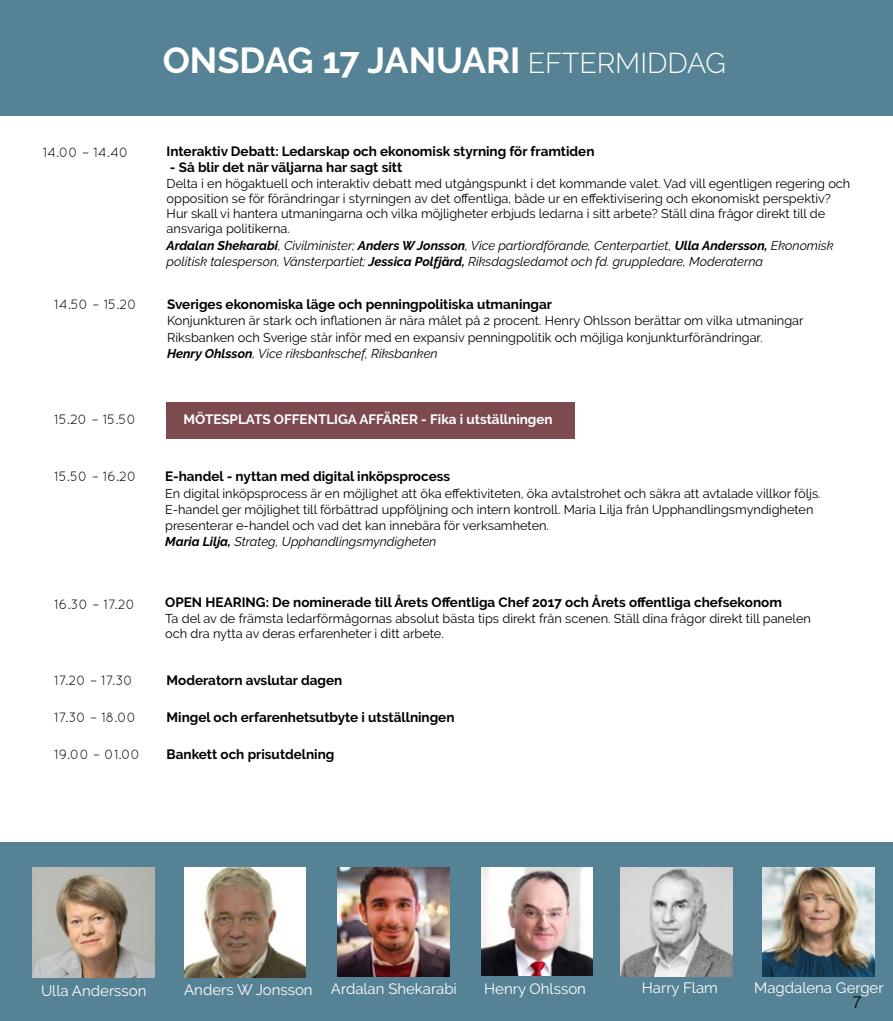
<style>
.page{position:relative;width:893px;height:1021px;background:#fff}
.page>*{position:absolute;margin:0;border:0;box-sizing:border-box;transform-origin:0 0}
.t1{font:700 36px "Raleway";color:#fff}
.t2{font:300 16.5px "Helvetica";color:#000}
.t3{font:15px "Raleway";color:#fff}
.t4{font:700 13.5px "Raleway";color:#000}
.t5{font:13.5px "Quicksand";color:#000}
.t6{font:700 13.5px "Raleway";color:#fff}
.t7{font:12.75px/15.6px "Raleway";color:#000}
.s1{font-weight:300;font-size:28.5px}
.s2{font-weight:700;font-style:italic}
.s3{font-style:italic}
</style>
<div class="page">
<div style="left:0;top:0;width:893px;height:116px;background:#558294"></div>
<div style="left:167px;top:402px;width:408px;height:36px;background:#7d4a50"></div>
<div style="left:0;top:842px;width:893px;height:178px;background:#558294"></div>
<img style="left:337px;top:867px;width:112px;height:109px">
<img style="left:184px;top:867px;width:122px;height:110px">
<img style="left:33px;top:867px;width:121px;height:110px">
<img style="left:481px;top:867px;width:112px;height:108px">
<img style="left:762px;top:867px;width:112px;height:109px">
<img style="left:621px;top:867px;width:111px;height:109px">
<h1 class="t1" style="left:163px;top:40px;width:565px">ONSDAG 17 JANUARI <span class="s1">EFTERMIDDAG</span></h1>
<p class="t5" style="left:43px;top:144px;width:87px">14.00 – 14.40</p>
<p class="t4" style="left:167px;top:143px;width:429px">Interaktiv Debatt: Ledarskap och ekonomisk styrning för framtiden</p>
<p class="t4" style="left:170px;top:160px;width:234px">- Så blir det när väljarna har sagt sitt</p>
<p class="t7" style="left:167px;top:175px;width:685px">Delta i en högaktuell och interaktiv debatt med utgångspunkt i det kommande valet. Vad vill egentligen regering och opposition se för förändringar i styrningen av det offentliga, både ur en effektivisering och ekonomiskt perspektiv?<br>Hur skall vi hantera utmaningarna och vilka möjligheter erbjuds ledarna i sitt arbete? Ställ dina frågor direkt till de ansvariga politikerna.<br><span class="s2">Ardalan Shekarabi</span><span class="s3">, Civilminister;</span> <span class="s2">Anders W Jonsson</span><span class="s3">, Vice partiordförande, Centerpartiet,</span> <span class="s2">Ulla Andersson,</span> <span class="s3">Ekonomisk politisk talesperson, Vänsterpartiet;</span> <span class="s2">Jessica Polfjärd,</span> <span class="s3">Riksdagsledamot och fd. gruppledare, Moderaterna</span></p>
<p class="t5" style="left:54px;top:296px;width:84px">14.50 – 15.20</p>
<p class="t4" style="left:167px;top:296px;width:387px">Sveriges ekonomiska läge och penningpolitiska utmaningar</p>
<p class="t7" style="left:167px;top:312px;width:638px;line-height:16.5px">Konjunkturen är stark och inflationen är nära målet på 2 procent. Henry Ohlsson berättar om vilka utmaningar<br>Riksbanken och Sverige står inför med en expansiv penningpolitik och möjliga konjunkturförändringar.<br><span class="s2">Henry Ohlsson</span><span class="s3">, Vice riksbankschef, Riksbanken</span></p>
<p class="t5" style="left:54px;top:412px;width:84px">15.20 – 15.50</p>
<p class="t6" style="left:184px;top:412px;width:371px">MÖTESPLATS OFFENTLIGA AFFÄRER - Fika i utställningen</p>
<p class="t5" style="left:54px;top:468px;width:84px">15.50 – 16.20</p>
<p class="t4" style="left:165px;top:469px;width:286px">E-handel - nyttan med digital inköpsprocess</p>
<p class="t7" style="left:165px;top:485px;width:657px;line-height:16.2px">En digital inköpsprocess är en möjlighet att öka effektiviteten, öka avtalstrohet och säkra att avtalade villkor följs.<br>E-handel ger möjlighet till förbättrad uppföljning och intern kontroll. Maria Lilja från Upphandlingsmyndigheten presenterar e-handel och vad det kan innebära för verksamheten.<br><span class="s2">Maria Lilja,</span> <span class="s3">Strateg, Upphandlingsmyndigheten</span></p>
<p class="t5" style="left:54px;top:597px;width:83px">16.30 – 17.20</p>
<p class="t4" style="left:165px;top:595px;width:618px">OPEN HEARING: De nominerade till Årets Offentliga Chef 2017 och Årets offentliga chefsekonom</p>
<p class="t7" style="left:165px;top:610px;width:647px">Ta del av de främsta ledarförmågornas absolut bästa tips direkt från scenen. Ställ dina frågor direkt till panelen och dra nytta av deras erfarenheter i ditt arbete.</p>
<p class="t5" style="left:54px;top:672px;width:81px">17.20 – 17.30</p>
<p class="t4" style="left:167px;top:672px;width:177px">Moderatorn avslutar dagen</p>
<p class="t5" style="left:54px;top:709px;width:84px">17.30 – 18.00</p>
<p class="t4" style="left:167px;top:709px;width:289px">Mingel och erfarenhetsutbyte i utställningen</p>
<p class="t5" style="left:54px;top:747px;width:88px">19.00 – 01.00</p>
<p class="t4" style="left:167px;top:747px;width:169px">Bankett och prisutdelning</p>
<p class="t3" style="left:41px;top:981px;width:107px">Ulla Andersson</p>
<p class="t3" style="left:184px;top:979px;width:274px">Anders W Jonsson Ardalan Shekarabi</p>
<p class="t3" style="left:484px;top:979px;width:103px">Henry Ohlsson</p>
<p class="t3" style="left:642px;top:978px;width:78px">Harry Flam</p>
<p class="t3" style="left:754px;top:978px;width:131px">Magdalena Gerger</p>
<p class="t2" style="left:853px;top:987px;width:11px">7</p>
</div>
